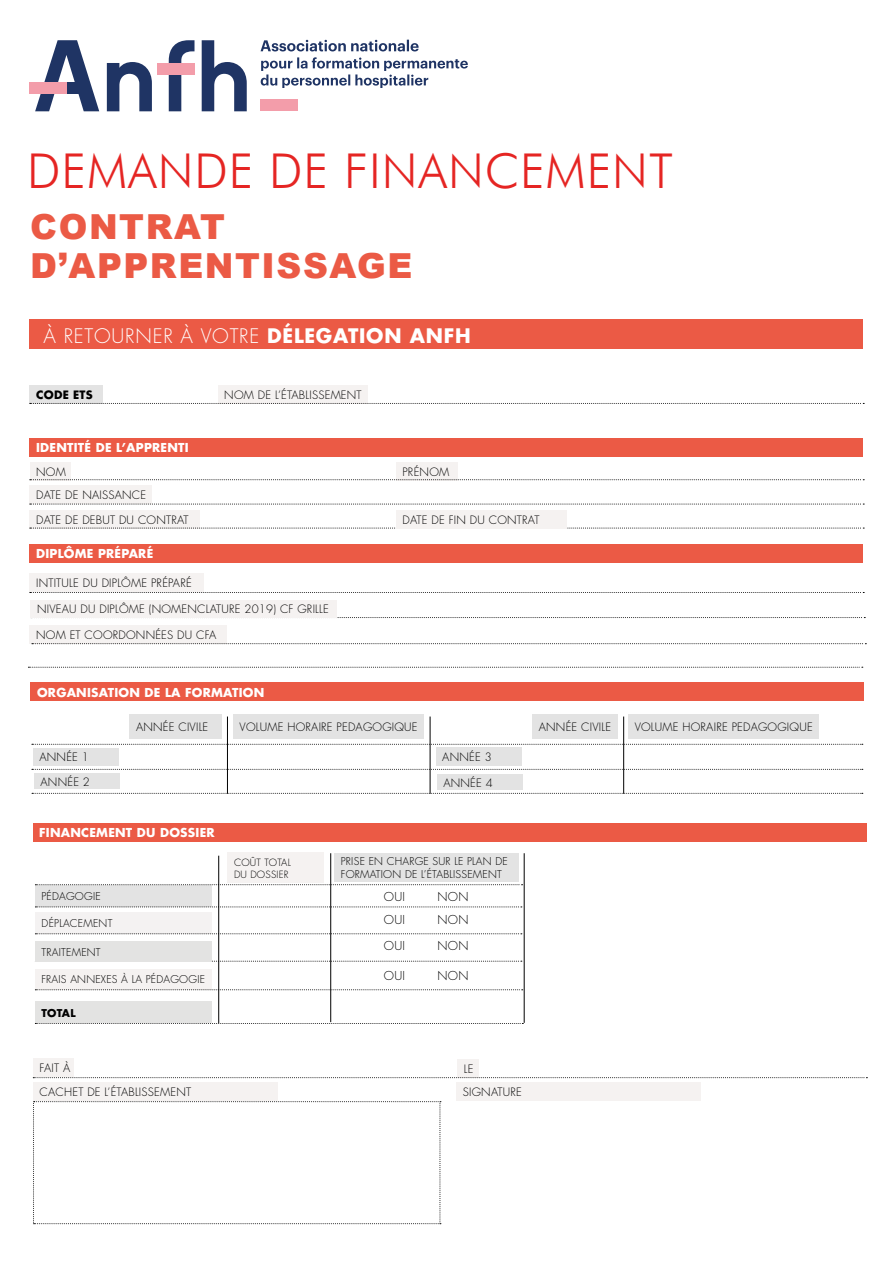
<style>
.page{position:relative;width:893px;height:1263px;background:#fff}
.page>*{position:absolute;margin:0;border:0;box-sizing:border-box;transform-origin:0 0}
.t1{font:300 48px "Futura BT";letter-spacing:.02em;color:#e52523}
.t2{font:900 34.5px/39px "Arial";letter-spacing:.045em;color:#eb5a45}
.t3{font:300 19.5px "Futura Std";letter-spacing:.04em;color:#fff}
.t4{font:700 12px "Futura Std";letter-spacing:.02em;color:#fff}
.t5{font:300 12px "Futura Std";letter-spacing:.02em;color:#000}
.t6{font:300 11.25px/24.2px "Futura Std";letter-spacing:.02em;color:#000}
.t7{font:700 11.25px "Futura Std";letter-spacing:.02em;color:#000}
.t8{font:300 10.5px/13.5px "Futura Std";letter-spacing:.02em;color:#000}
.t9{font:700 10.5px "Futura Std";letter-spacing:.02em;color:#000}
.t10{font:300 9.75px/12px "Futura Std";letter-spacing:.02em;color:#000}
.s1{font-weight:700}
</style>
<div class="page">
<div style="left:218px;top:385px;width:149px;height:19px;background:#f5f2f1"></div>
<div style="left:30px;top:320px;width:833px;height:29px;background:#eb5a45"></div>
<div style="left:30px;top:438px;width:833px;height:18px;background:#eb5a45"></div>
<div style="left:30px;top:544px;width:833px;height:18px;background:#eb5a45"></div>
<div style="left:30px;top:462px;width:40px;height:18px;background:#f5f2f1"></div>
<div style="left:30px;top:386px;width:73px;height:18px;background:#e3e3e3"></div>
<div style="left:30px;top:573px;width:174px;height:19px;background:#f5f2f1"></div>
<div style="left:532px;top:714px;width:86px;height:25px;background:#e3e3e3"></div>
<div style="left:233px;top:714px;width:191px;height:25px;background:#e3e3e3"></div>
<div style="left:30px;top:510px;width:170px;height:18px;background:#f5f2f1"></div>
<div style="left:396px;top:462px;width:62px;height:18px;background:#f5f2f1"></div>
<div style="left:30px;top:486px;width:122px;height:18px;background:#f5f2f1"></div>
<svg style="left:30px;top:403px;width:834px;height:1px"></svg>
<svg style="left:30px;top:592px;width:834px;height:1px"></svg>
<svg style="left:30px;top:504px;width:834px;height:1px"></svg>
<svg style="left:30px;top:479px;width:834px;height:1px"></svg>
<svg style="left:31px;top:617px;width:834px;height:1px"></svg>
<svg style="left:30px;top:528px;width:834px;height:1px"></svg>
<svg style="left:32px;top:769px;width:831px;height:1px"></svg>
<svg style="left:32px;top:793px;width:831px;height:1px"></svg>
<div style="left:31px;top:600px;width:306px;height:17px;background:#f5f2f1"></div>
<svg style="left:32px;top:744px;width:831px;height:1px"></svg>
<hr style="left:430px;top:716px;width:1px;height:78px;background:#000">
<hr style="left:623px;top:716px;width:1px;height:78px;background:#000">
<hr style="left:227px;top:716px;width:1px;height:78px;background:#000">
<div style="left:396px;top:510px;width:170px;height:18px;background:#f5f2f1"></div>
<div style="left:30px;top:625px;width:197px;height:18px;background:#f5f2f1"></div>
<svg style="left:32px;top:643px;width:834px;height:1px"></svg>
<svg style="left:28px;top:667px;width:835px;height:1px"></svg>
<div style="left:31px;top:682px;width:833px;height:18px;background:#eb5a45"></div>
<div style="left:33px;top:748px;width:86px;height:17px;background:#e3e3e3"></div>
<div style="left:34px;top:773px;width:86px;height:16px;background:#e3e3e3"></div>
<div style="left:130px;top:714px;width:92px;height:25px;background:#e3e3e3"></div>
<div style="left:436px;top:747px;width:86px;height:19px;background:#e3e3e3"></div>
<div style="left:437px;top:774px;width:86px;height:16px;background:#e3e3e3"></div>
<div style="left:628px;top:714px;width:191px;height:25px;background:#e3e3e3"></div>
<div style="left:33px;top:823px;width:833px;height:18px;background:#eb5a45"></div>
<div style="left:35px;top:885px;width:176px;height:21px;background:#e3e3e3"></div>
<div style="left:35px;top:912px;width:176px;height:21px;background:#f4f2f2"></div>
<div style="left:35px;top:969px;width:176px;height:20px;background:#f5f2f1"></div>
<div style="left:35px;top:1002px;width:176px;height:21px;background:#e3e3e2"></div>
<div style="left:228px;top:853px;width:96px;height:30px;background:#f5f2f1"></div>
<div style="left:334px;top:853px;width:185px;height:28px;background:#e3e3e3"></div>
<svg style="left:35px;top:907px;width:487px;height:1px"></svg>
<svg style="left:35px;top:933px;width:487px;height:1px"></svg>
<hr style="left:218px;top:856px;width:1px;height:167px;background:#000">
<hr style="left:330px;top:853px;width:1px;height:169px;background:#000">
<svg style="left:35px;top:961px;width:487px;height:1px"></svg>
<svg style="left:35px;top:1023px;width:488px;height:1px"></svg>
<hr style="left:524px;top:853px;width:1px;height:170px;background:#000">
<svg style="left:35px;top:884px;width:488px;height:1px"></svg>
<div style="left:35px;top:941px;width:176px;height:20px;background:#e3e3e2"></div>
<svg style="left:33px;top:1101px;width:408px;height:123px"></svg>
<div style="left:33px;top:1059px;width:41px;height:18px;background:#f5f2f1"></div>
<div style="left:33px;top:1083px;width:244px;height:18px;background:#f5f2f1"></div>
<div style="left:456px;top:1083px;width:245px;height:18px;background:#f5f2f1"></div>
<div style="left:457px;top:1060px;width:22px;height:18px;background:#f5f2f1"></div>
<svg style="left:33px;top:1077px;width:834px;height:1px"></svg>
<svg style="left:261px;top:40px;width:158px;height:11px"></svg>
<svg style="left:261px;top:57px;width:207px;height:31px"></svg>
<svg style="left:107px;top:62px;width:45px;height:49px"></svg>
<svg style="left:202px;top:40px;width:45px;height:71px"></svg>
<svg style="left:35px;top:40px;width:64px;height:71px"></svg>
<div style="left:48px;top:83px;width:38px;height:11px;background:#1f3464"></div>
<svg style="left:169px;top:40px;width:25px;height:71px"></svg>
<div style="left:157px;top:63px;width:37px;height:11px;background:#f39daa"></div>
<div style="left:261px;top:100px;width:37px;height:11px;background:#f39daa"></div>
<div style="left:29px;top:83px;width:38px;height:11px;background:#f39daa"></div>
<svg style="left:35px;top:989px;width:488px;height:1px"></svg>
<h1 class="t1" style="left:27px;top:142px;width:647px">DEMANDE DE FINANCEMENT</h1>
<h2 class="t2" style="left:30px;top:206px;width:384px">CONTRAT<br>D’APPRENTISSAGE</h2>
<h3 class="t3" style="left:44px;top:324px;width:429px">À RETOURNER À VOTRE <span class="s1">DÉLEGATION ANFH</span></h3>
<p class="t7" style="left:36px;top:388px;width:58px">CODE ETS</p>
<p class="t4" style="left:36px;top:439px;width:154px">IDENTITÉ DE L’APPRENTI</p>
<p class="t6" style="left:36px;top:460px;width:31px">NOM</p>
<p class="t6" style="left:36px;top:483px;width:112px">DATE DE NAISSANCE</p>
<p class="t6" style="left:36px;top:508px;width:154px">DATE DE DEBUT DU CONTRAT</p>
<p class="t4" style="left:36px;top:546px;width:119px">DIPLÔME PRÉPARÉ</p>
<p class="t6" style="left:36px;top:571px;width:157px">INTITULE DU DIPLÔME PRÉPARÉ</p>
<p class="t6" style="left:224px;top:383px;width:139px">NOM DE L’ÉTABLISSEMENT</p>
<p class="t6" style="left:37px;top:597px;width:293px">NIVEAU DU DIPLÔME (NOMENCLATURE 2019) CF GRILLE</p>
<p class="t6" style="left:36px;top:623px;width:182px">NOM ET COORDONNÉES DU CFA</p>
<p class="t4" style="left:37px;top:684px;width:229px">ORGANISATION DE LA FORMATION</p>
<p class="t6" style="left:402px;top:460px;width:48px">PRÉNOM</p>
<p class="t6" style="left:402px;top:508px;width:139px">DATE DE FIN DU CONTRAT</p>
<p class="t6" style="left:39px;top:745px;width:52px">ANNÉE 1<br>ANNÉE 2</p>
<p class="t6" style="left:136px;top:715px;width:74px">ANNÉE CIVILE</p>
<p class="t4" style="left:39px;top:825px;width:177px">FINANCEMENT DU DOSSIER</p>
<p class="t8" style="left:41px;top:890px;width:61px">PÉDAGOGIE</p>
<p class="t8" style="left:42px;top:917px;width:72px">DÉPLACEMENT</p>
<p class="t8" style="left:42px;top:945px;width:61px">TRAITEMENT</p>
<p class="t8" style="left:41px;top:973px;width:165px">FRAIS ANNEXES À LA PÉDAGOGIE</p>
<p class="t9" style="left:41px;top:1006px;width:36px">TOTAL</p>
<p class="t6" style="left:40px;top:1056px;width:153px">FAIT À<br>CACHET DE L’ÉTABLISSEMENT</p>
<p class="t6" style="left:240px;top:715px;width:180px">VOLUME HORAIRE PEDAGOGIQUE</p>
<p class="t6" style="left:539px;top:715px;width:74px">ANNÉE CIVILE</p>
<p class="t6" style="left:442px;top:746px;width:51px">ANNÉE 3</p>
<p class="t6" style="left:443px;top:771px;width:51px">ANNÉE 4</p>
<p class="t10" style="left:234px;top:857px;width:58px">COÛT TOTAL<br>DU DOSSIER</p>
<p class="t8" style="left:341px;top:855px;width:168px">PRISE EN CHARGE SUR LE PLAN DE<br>FORMATION DE L’ÉTABLISSEMENT</p>
<p class="t5" style="left:384px;top:889px;width:23px">OUI</p>
<p class="t5" style="left:437px;top:889px;width:32px">NON</p>
<p class="t5" style="left:384px;top:913px;width:23px">OUI</p>
<p class="t5" style="left:437px;top:913px;width:32px">NON</p>
<p class="t5" style="left:384px;top:939px;width:23px">OUI</p>
<p class="t5" style="left:438px;top:939px;width:32px">NON</p>
<p class="t5" style="left:384px;top:968px;width:23px">OUI</p>
<p class="t5" style="left:438px;top:968px;width:32px">NON</p>
<p class="t6" style="left:464px;top:1057px;width:11px">LE</p>
<p class="t6" style="left:463px;top:1080px;width:61px">SIGNATURE</p>
<p class="t6" style="left:635px;top:716px;width:180px">VOLUME HORAIRE PEDAGOGIQUE</p>
</div>
